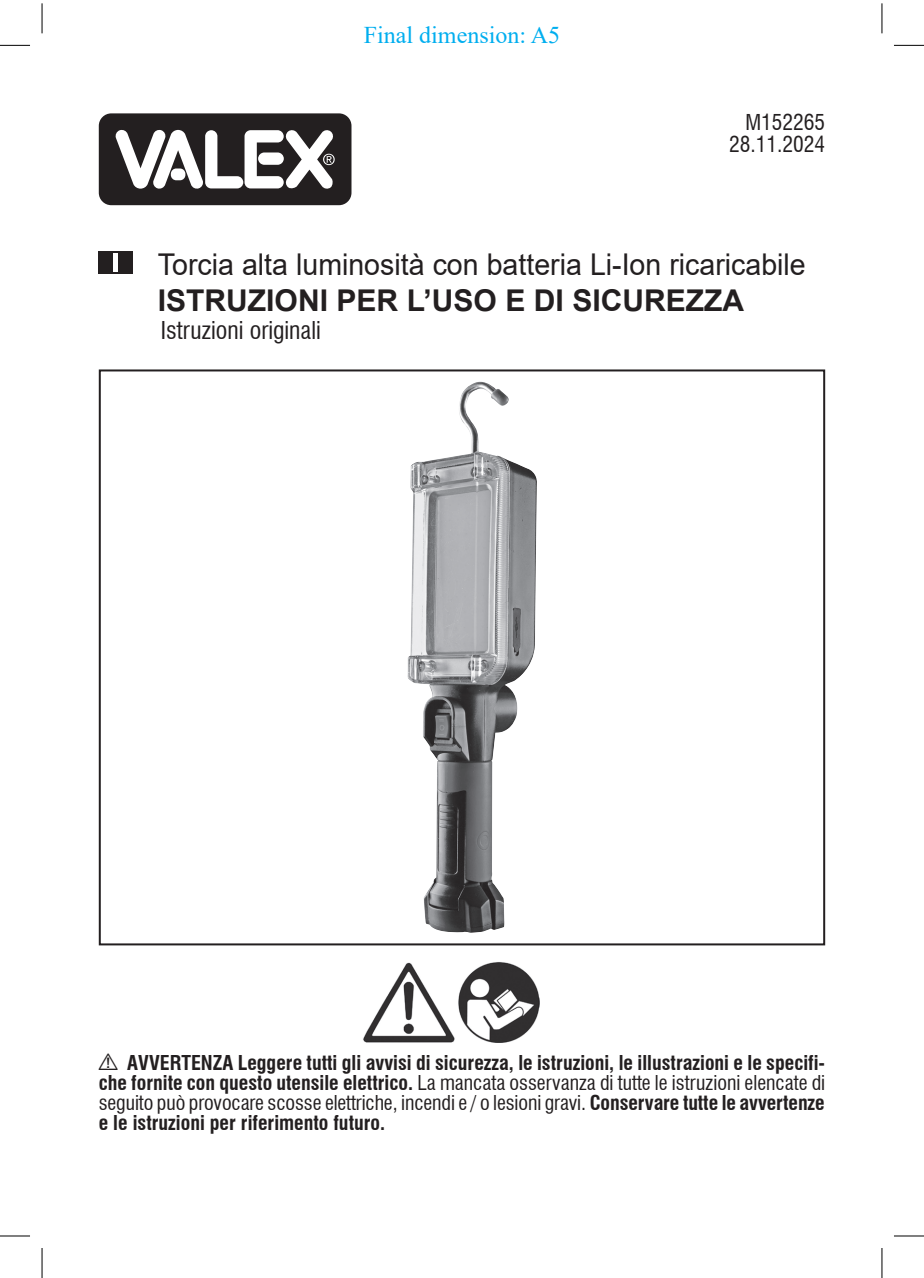
<style>
.page{position:relative;width:924px;height:1278px;background:#fff}
.page>*{position:absolute;margin:0;border:0;box-sizing:border-box;transform-origin:0 0}
.t1{font:30px "Arial";color:#231f20;scale:.95 1}
.t2{font:700 30px "Arial";color:#231f20}
.t3{font:condensed 24px "Swiss 721 BT";color:#231f20}
.t4{font:24px "Times New Roman";color:#00aeef}
.t5{font:condensed 21.4px/22px "Swiss 721 BT";color:#231f20;text-align:right}
.t6{font:700 condensed 20px/20px "Swiss 721 BT";color:#231f20;text-align:justify}
.s1{font-family:"SERGIO";font-weight:400;font-stretch:normal;font-size:28px}
.s2{font-weight:400}
</style>
<div class="page">
<svg style="left:99px;top:113px;width:252px;height:92px"></svg>
<div style="left:99px;top:251px;width:34px;height:22px;background:#231f20"></div>
<hr style="left:114px;top:253px;width:4px;height:18px;background:#fff">
<img style="left:363px;top:962px;width:176px;height:81px">
<img style="left:407px;top:382px;width:130px;height:551px">
<hr style="left:0;top:45px;width:30px;height:1px;background:#000">
<hr style="left:893px;top:45px;width:30px;height:1px;background:#000">
<hr style="left:0;top:1236px;width:30px;height:1px;background:#000">
<hr style="left:893px;top:1236px;width:30px;height:1px;background:#000">
<hr style="left:42px;top:3px;width:1px;height:30px;background:#000">
<hr style="left:42px;top:1248px;width:1px;height:30px;background:#000">
<hr style="left:881px;top:3px;width:1px;height:30px;background:#000">
<hr style="left:881px;top:1248px;width:1px;height:30px;background:#000">
<p class="t4" style="left:364px;top:18px;width:198px">Final dimension: A5</p>
<p class="t5" style="left:728px;top:111px;width:97px">M152265<br>28.11.2024</p>
<h1 class="t1" style="left:158px;top:243px;width:683px">Torcia alta luminosità con batteria Li-Ion ricaricabile</h1>
<h1 class="t2" style="left:158px;top:279px;width:587px">ISTRUZIONI PER L’USO E DI SICUREZZA</h1>
<p class="t3" style="left:161px;top:316px;width:161px">Istruzioni originali</p>
<p class="t6" style="left:99px;top:1053px;width:727px"><span class="s1">!</span> AVVERTENZA Leggere tutti gli avvisi di sicurezza, le istruzioni, le illustrazioni e le specifi&shy;che fornite con questo utensile elettrico. <span class="s2">La mancata osservanza di tutte le istruzioni elencate di seguito può provocare scosse elettriche, incendi e / o lesioni gravi.</span> Conservare tutte le avvertenze e le istruzioni per riferimento futuro.</p>
</div>
